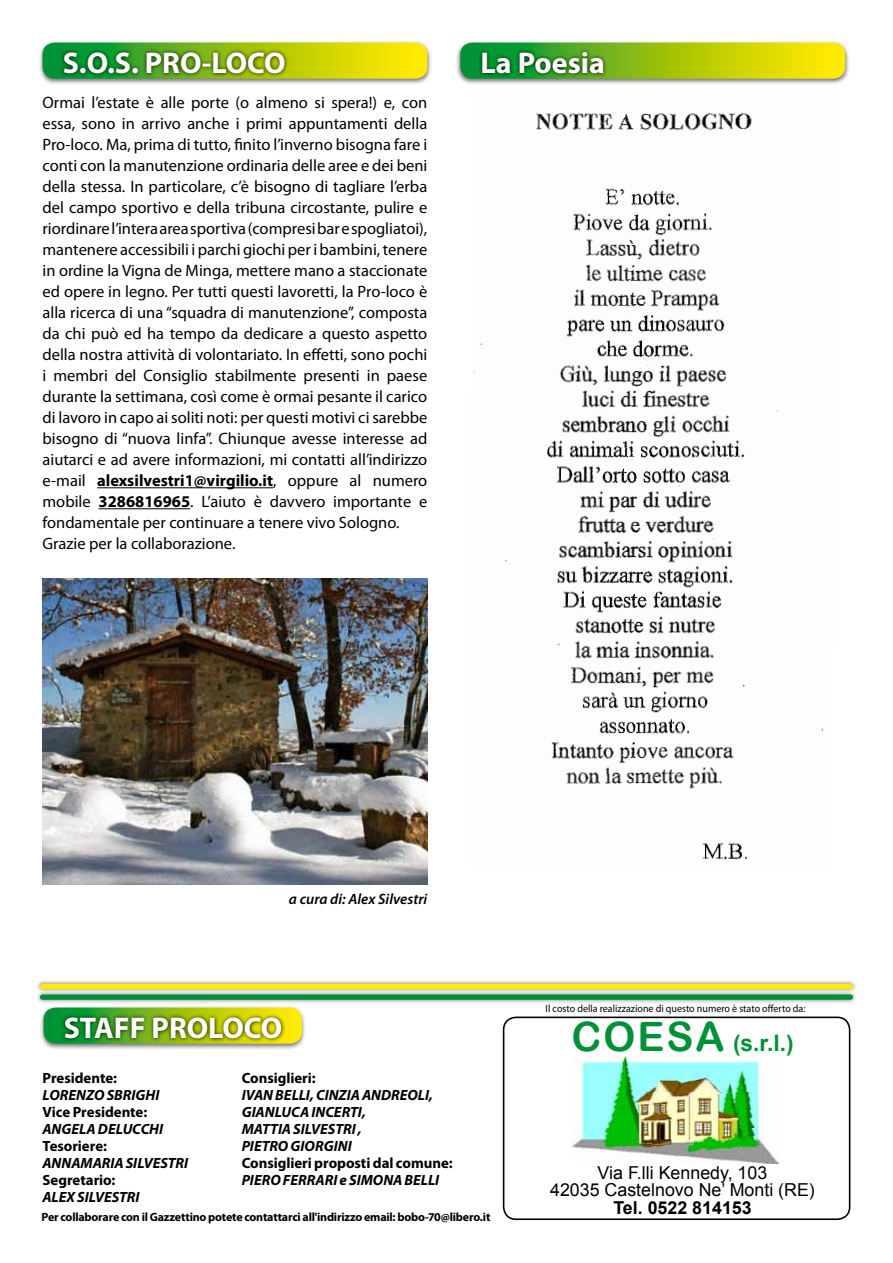
<style>
.page{position:relative;width:893px;height:1263px;background:#fff}
.page>*{position:absolute;margin:0;border:0;box-sizing:border-box;transform-origin:0 0}
.t1{font:700 30px "Myriad Pro";color:#fff}
.t2{font:700 22.65px "Arial";color:#009037}
.t3{font:17.85px/17.9px "Arial";color:#000;text-align:center}
.t4{font:700 17.85px "Arial";color:#000}
.t5{font:16.5px/21px "Myriad Pro";color:#000}
.t6{font:italic 600 15px "Myriad Pro";color:#000}
.t7{font:italic 700 14.85px/17px "Myriad Pro";letter-spacing:-.005em;color:#000}
.t8{font:700 14.85px "Myriad Pro";letter-spacing:-.005em;color:#000}
.t9{font:700 12px "Myriad Pro";letter-spacing:-.02em;color:#000}
.t10{font:10.5px "Myriad Pro";color:#000;scale:.95 1}
.s1{font-weight:700}
.s2{font-family:"Arial Rounded MT Bold";font-weight:400;font-size:40.5px}
</style>
<div class="page">
<div style="left:38px;top:40px;width:394px;height:45px;background:#000;opacity:.55"></div>
<svg style="left:43px;top:43px;width:384px;height:36px;background:#b1cb0f"></svg>
<div style="left:456px;top:40px;width:394px;height:45px;background:#000;opacity:.55"></div>
<svg style="left:460px;top:43px;width:385px;height:36px;background:#a9c70e"></svg>
<hr style="left:97px;top:487px;width:176px;height:1px;background:#000">
<hr style="left:99px;top:508px;width:91px;height:1px;background:#000">
<div style="left:59px;top:48px;width:230px;height:29px;background:#000;opacity:.85"></div>
<div style="left:478px;top:48px;width:129px;height:29px;background:#000;opacity:.85"></div>
<div style="left:39px;top:1005px;width:268px;height:45px;background:#000;opacity:.55"></div>
<svg style="left:44px;top:1007px;width:258px;height:37px;background:#8abe2a"></svg>
<div style="left:61px;top:1013px;width:225px;height:29px;background:#000;opacity:.85"></div>
<div style="left:503px;top:1016px;width:347px;height:204px;border:2px solid #000;border-radius:12px"></div>
<div style="left:35px;top:979px;width:822px;height:15px;background:#000;opacity:.55"></div>
<div style="left:43px;top:984px;width:807px;height:5px;background:#ffed00"></div>
<div style="left:35px;top:990px;width:822px;height:14px;background:#000;opacity:.55"></div>
<div style="left:43px;top:994px;width:807px;height:6px;background:#009037"></div>
<img style="left:43px;top:579px;width:384px;height:306px">
<img style="left:473px;top:112px;width:350px;height:748px">
<img style="left:573px;top:1056px;width:206px;height:107px">
<h1 class="t1" style="left:63px;top:43px;width:224px">S.O.S. PRO-LOCO</h1>
<h1 class="t1" style="left:480px;top:43px;width:126px">La Poesia</h1>
<p class="t5" style="left:43px;top:92px;width:386px">Ormai l’estate è alle porte (o almeno si spera!) e, con essa, sono in arrivo anche i primi appuntamenti della Pro-loco. Ma, prima di tutto, finito l’inverno bisogna fare i conti con la manutenzione ordinaria delle aree e dei beni della stessa. In particolare, c’è bisogno di tagliare l’erba del campo sportivo e della tribuna circostante, pulire e riordinare l’intera area sportiva (compresi bar e spogliatoi), mantenere accessibili i parchi giochi per i bambini, tenere in ordine la Vigna de Minga, mettere mano a staccionate ed opere in legno. Per tutti questi lavoretti, la Pro-loco è alla ricerca di una “squadra di manutenzione”, composta da chi può ed ha tempo da dedicare a questo aspetto della nostra attività di volontariato. In effetti, sono pochi i membri del Consiglio stabilmente presenti in paese durante la settimana, così come è ormai pesante il carico di lavoro in capo ai soliti noti: per questi motivi ci sarebbe bisogno di “nuova linfa”. Chiunque avesse interesse ad aiutarci e ad avere informazioni, mi contatti all’indirizzo e-mail <span class="s1">alexsilvestri1@virgilio.it</span>, oppure al numero mobile <span class="s1">3286816965</span>. L’aiuto è davvero importante e fondamentale per continuare a tenere vivo Sologno.<br>Grazie per la collaborazione.</p>
<p class="t6" style="left:289px;top:889px;width:140px">a cura di: Alex Silvestri</p>
<h1 class="t1" style="left:64px;top:1008px;width:220px">STAFF PROLOCO</h1>
<p class="t8" style="left:43px;top:1068px;width:76px">Presidente:</p>
<p class="t7" style="left:43px;top:1086px;width:119px">LORENZO SBRIGHI</p>
<p class="t8" style="left:43px;top:1102px;width:106px">Vice Presidente:</p>
<p class="t7" style="left:43px;top:1120px;width:122px">ANGELA DELUCCHI</p>
<p class="t8" style="left:43px;top:1136px;width:66px">Tesoriere:</p>
<p class="t7" style="left:43px;top:1154px;width:147px">ANNAMARIA SILVESTRI</p>
<p class="t8" style="left:43px;top:1170px;width:74px">Segretario:</p>
<p class="t7" style="left:43px;top:1188px;width:99px">ALEX SILVESTRI</p>
<p class="t8" style="left:242px;top:1068px;width:75px">Consiglieri:</p>
<p class="t7" style="left:242px;top:1086px;width:193px">IVAN BELLI, CINZIA ANDREOLI,<br>GIANLUCA INCERTI,<br>MATTIA SILVESTRI ,<br>PIETRO GIORGINI</p>
<p class="t8" style="left:242px;top:1153px;width:212px">Consiglieri proposti dal comune:</p>
<p class="t7" style="left:242px;top:1171px;width:199px">PIERO FERRARI e SIMONA BELLI</p>
<p class="t9" style="left:41px;top:1209px;width:450px">Per collaborare con il Gazzettino potete contattarci all'indirizzo email: bobo-70@libero.it</p>
<p class="t10" style="left:546px;top:1002px;width:275px">Il costo della realizzazione di questo numero è stato offerto da:</p>
<h2 class="t2" style="left:571px;top:1027px;width:224px"><span class="s2">COESA</span> (s.r.l.)</h2>
<p class="t3" style="left:550px;top:1164px;width:266px">Via F.lli Kennedy, 103<br>42035 Castelnovo Ne’ Monti (RE)</p>
<p class="t4" style="left:613px;top:1196px;width:140px">Tel. 0522 814153</p>
</div>
